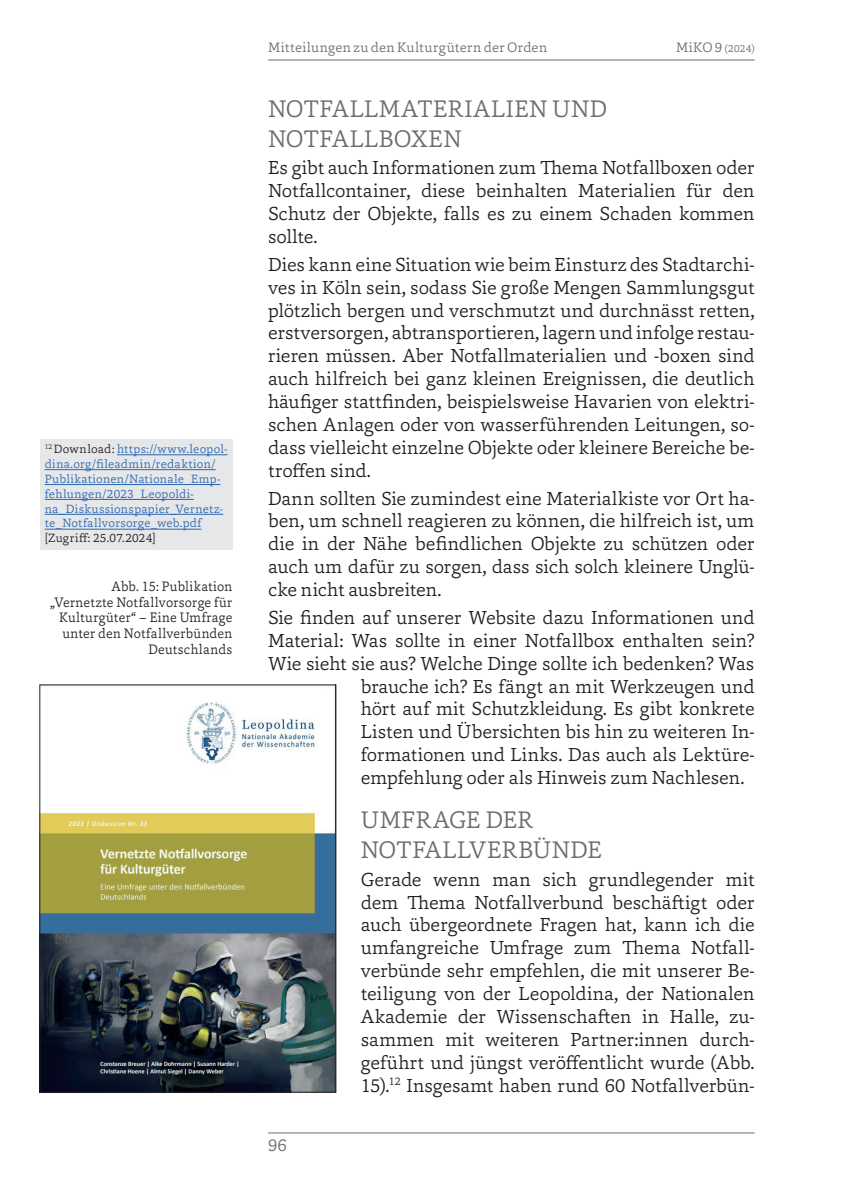
<style>
.page{position:relative;width:844px;height:1191px;background:#fff}
.page>*{position:absolute;margin:0;border:0;box-sizing:border-box;transform-origin:0 0}
.t1{font:300 24.5px/29.6px "Capita";letter-spacing:.01em;color:#6c6d70}
.t2{font:300 19.25px/22.9px "Capita";letter-spacing:-.005em;color:#231f20;text-align:justify}
.t3{font:300 17.5px "Capita";color:#6c6d70}
.t4{font:300 14px/15.8px "Capita";letter-spacing:.015em;color:#231f20;text-align:right;scale:.95 1}
.t5{font:300 14px "Capita";letter-spacing:.025em;color:#6c6d70}
.t6{font:300 12.25px/14.9px "Capita";letter-spacing:.02em;color:#2b67b2}
.t7{font:300 12.25px "Capita";letter-spacing:.02em;color:#231f20}
.t8{font:300 10.5px "Capita";color:#6c6d70}
.s1{color:#231f20}
.s2{font-size:14px}
</style>
<div class="page">
<hr style="left:268px;top:60px;width:486px;height:1px;background:#6c6d70">
<hr style="left:268px;top:1132px;width:486px;height:1px;background:#6c6d70">
<img style="left:42px;top:701px;width:292px;height:389px">
<div style="left:40px;top:685px;width:296px;height:407px;border:1px solid #231f20"></div>
<div style="left:40px;top:439px;width:192px;height:111px;background:#e6e7e9"></div>
<hr style="left:117px;top:454px;width:110px;height:1px;background:#2b67b2">
<hr style="left:45px;top:469px;width:170px;height:1px;background:#2b67b2">
<hr style="left:45px;top:484px;width:175px;height:1px;background:#2b67b2">
<hr style="left:45px;top:499px;width:149px;height:1px;background:#2b67b2">
<hr style="left:45px;top:514px;width:178px;height:1px;background:#2b67b2">
<hr style="left:45px;top:529px;width:156px;height:1px;background:#2b67b2">
<p class="t6" style="left:45px;top:441px;width:184px"><sup>12</sup> <span class="s1">Download:</span> https://www.leopol&shy;dina.org/fileadmin/redaktion/<br>Publikationen/Nationale_Emp&shy;fehlungen/2023_Leopoldi&shy;na_Diskussionspapier_Vernetz&shy;te_Notfallvorsorge_web.pdf</p>
<p class="t7" style="left:45px;top:530px;width:113px">[Zugriff: 25.07.2024]</p>
<p class="t4" style="left:50px;top:578px;width:193px">Abb. 15: Publikation „Vernetzte Notfallvorsorge für<br>Kulturgüter“ – Eine Umfrage unter den Notfallverbünden<br>Deutschlands</p>
<p class="t5" style="left:268px;top:38px;width:281px">Mitteilungen zu den Kulturgütern der Orden</p>
<p class="t8" style="left:676px;top:42px;width:80px"><span class="s2">MiKO 9</span> (2024)</p>
<p class="t1" style="left:268px;top:93px;width:340px">NOTFALLMATERIALIEN UND<br>NOTFALLBOXEN</p>
<p class="t2" style="left:268px;top:156px;width:488px">Es gibt auch Informationen zum Thema Notfallboxen oder Notfallcontainer, diese beinhalten Materialien für den Schutz der Objekte, falls es zu einem Schaden kommen sollte.</p>
<p class="t2" style="left:268px;top:252px;width:488px">Dies kann eine Situation wie beim Einsturz des Stadtarchi&shy;ves in Köln sein, sodass Sie große Mengen Sammlungsgut plötzlich bergen und verschmutzt und durchnässt retten, erstversorgen, abtransportieren, lagern und infolge restau&shy;rieren müssen. Aber Notfallmaterialien und -boxen sind auch hilfreich bei ganz kleinen Ereignissen, die deutlich häufiger stattfinden, beispielsweise Havarien von elektri&shy;schen Anlagen oder von wasserführenden Leitungen, so&shy;dass vielleicht einzelne Objekte oder kleinere Bereiche be&shy;troffen sind.</p>
<p class="t2" style="left:268px;top:486px;width:488px">Dann sollten Sie zumindest eine Materialkiste vor Ort ha&shy;ben, um schnell reagieren zu können, die hilfreich ist, um die in der Nähe befindlichen Objekte zu schützen oder auch um dafür zu sorgen, dass sich solch kleinere Unglü&shy;cke nicht ausbreiten.</p>
<p class="t2" style="left:268px;top:605px;width:488px">Sie finden auf unserer Website dazu Informationen und</p>
<p class="t2" style="left:268px;top:628px;width:488px">Material: Was sollte in einer Notfallbox enthalten sein?</p>
<p class="t2" style="left:268px;top:651px;width:488px">Wie sieht sie aus? Welche Dinge sollte ich bedenken? Was</p>
<p class="t2" style="left:361px;top:674px;width:395px">brauche ich? Es fängt an mit Werkzeugen und</p>
<p class="t2" style="left:361px;top:697px;width:395px">hört auf mit Schutzkleidung. Es gibt konkrete</p>
<p class="t2" style="left:361px;top:720px;width:395px">Listen und Übersichten bis hin zu weiteren In-</p>
<p class="t2" style="left:361px;top:743px;width:395px">formationen und Links. Das auch als Lektüre-</p>
<p class="t2" style="left:361px;top:765px;width:385px">empfehlung oder als Hinweis zum Nachlesen.</p>
<p class="t1" style="left:361px;top:805px;width:242px">UMFRAGE DER<br>NOTFALLVERBÜNDE</p>
<p class="t2" style="left:361px;top:867px;width:395px">Gerade wenn man sich grundlegender mit dem Thema Notfallverbund beschäftigt oder auch übergeordnete Fragen hat, kann ich die umfangreiche Umfrage zum Thema Notfall&shy;verbünde sehr empfehlen, die mit unserer Be&shy;teiligung von der Leopoldina, der Nationalen Akademie der Wissenschaften in Halle, zu&shy;sammen mit weiteren Partner:innen durch&shy;geführt und jüngst veröffentlicht wurde (Abb.<br>15).<sup>12</sup> Insgesamt haben rund 60 Notfallverbün-</p>
<p class="t3" style="left:268px;top:1133px;width:20px">96</p>
</div>
